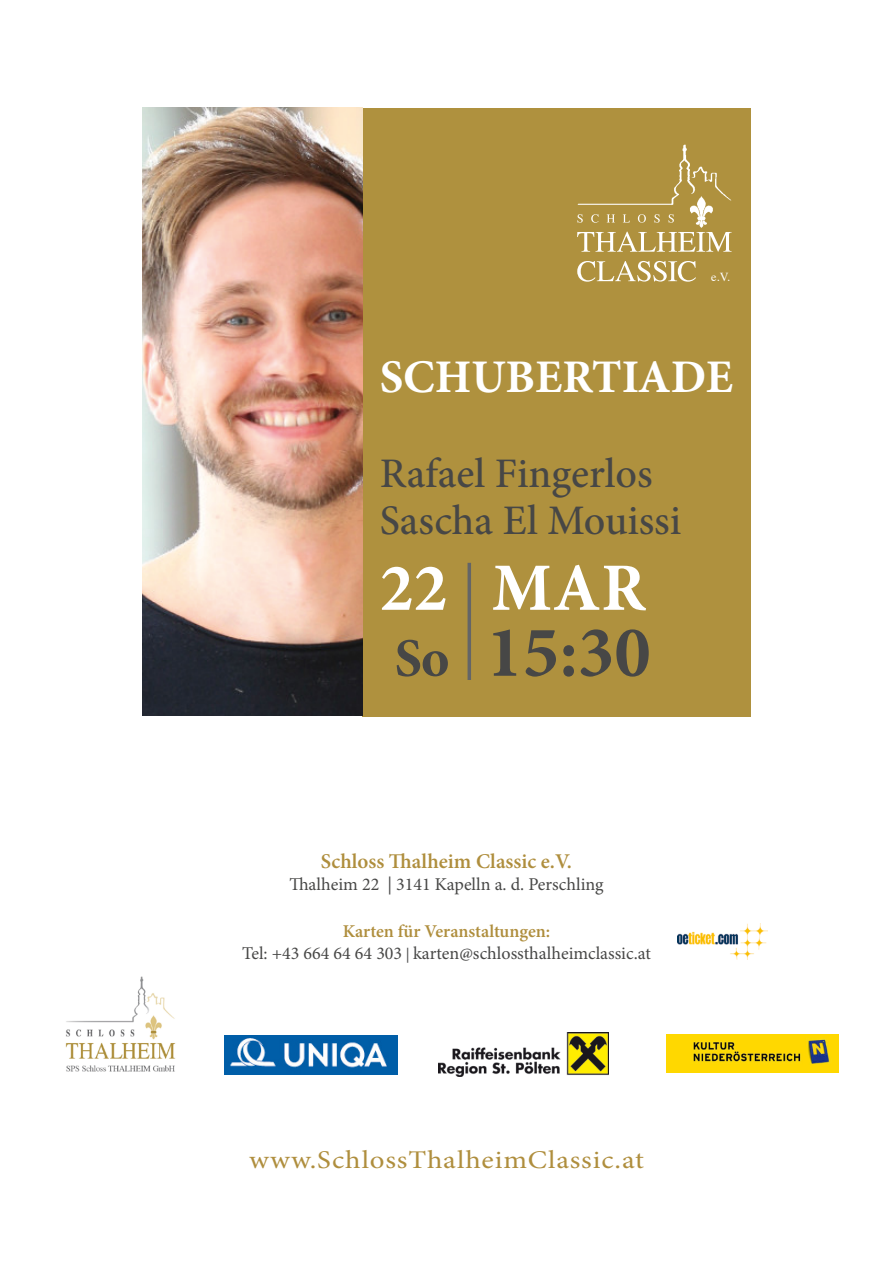
<style>
.page{position:relative;width:893px;height:1263px;background:#fff}
.page>*{position:absolute;margin:0;border:0;box-sizing:border-box;transform-origin:0 0}
.t1{font:700 72.9px "Minion Pro";color:#474746}
.t2{font:700 67.8px "Minion Pro";color:#fff}
.t3{font:700 46.8px "Minion Pro";color:#fff}
.t4{font:500 42.15px/46.8px "Minion Pro";color:#474746}
.t5{font:25.5px "Minion Pro";letter-spacing:.03em;color:#af8e3d;scale:1.13 1}
.t6{font:600 21px "Minion Pro";color:#af8e3d}
.t7{font:18px/21.6px "Minion Pro";color:#474746;text-align:center}
.t8{font:12.3px "Times";color:#fff}
.s1{font-size:54.15px}
.s2{font-weight:600;color:#af8e3d}
.s3{font-size:15px}
</style>
<div class="page">
<div style="left:362px;top:108px;width:388px;height:608px;background:#af913e"></div>
<img style="left:142px;top:108px;width:220px;height:608px">
<hr style="left:468px;top:563px;width:3px;height:117px;background:#646567">
<img style="left:65px;top:976px;width:111px;height:96px">
<img style="left:577px;top:144px;width:155px;height:84px">
<svg style="left:577px;top:232px;width:155px;height:20px"></svg>
<svg style="left:577px;top:214px;width:97px;height:9px"></svg>
<svg style="left:577px;top:261px;width:119px;height:21px"></svg>
<img style="left:678px;top:923px;width:89px;height:37px">
<img style="left:666px;top:1034px;width:173px;height:39px">
<img style="left:224px;top:1035px;width:173px;height:39px">
<img style="left:439px;top:1033px;width:170px;height:44px">
<p class="t8" style="left:711px;top:265px;width:20px">e.V.</p>
<h3 class="t3" style="left:380px;top:344px;width:355px">SCHUBERTIADE</h3>
<h3 class="t4" style="left:380px;top:450px;width:303px">Rafael Fingerlos<br>Sascha El Mouissi</h3>
<h2 class="t2" style="left:380px;top:540px;width:268px">22 MAR</h2>
<h1 class="t1" style="left:395px;top:601px;width:258px"><span class="s1">So</span> 15:30</h1>
<p class="t6" style="left:321px;top:847px;width:65px">Schloss</p>
<p class="t6" style="left:412px;top:847px;width:162px">alheim Classic e.V.</p>
<p class="t7" style="left:289px;top:873px;width:316px">Thalheim 22 | 3141 Kapelln a. d. Perschling</p>
<p class="t7" style="left:242px;top:921px;width:410px"><span class="s2">Karten für Veranstaltungen:<br></span>Tel: +43 664 64 64 303 <span class="s3">|</span> karten@schlossthalheimclassic.at</p>
<h3 class="t5" style="left:249px;top:1143px;width:351px">www.SchlossThalheimClassic.at</h3>
</div>
